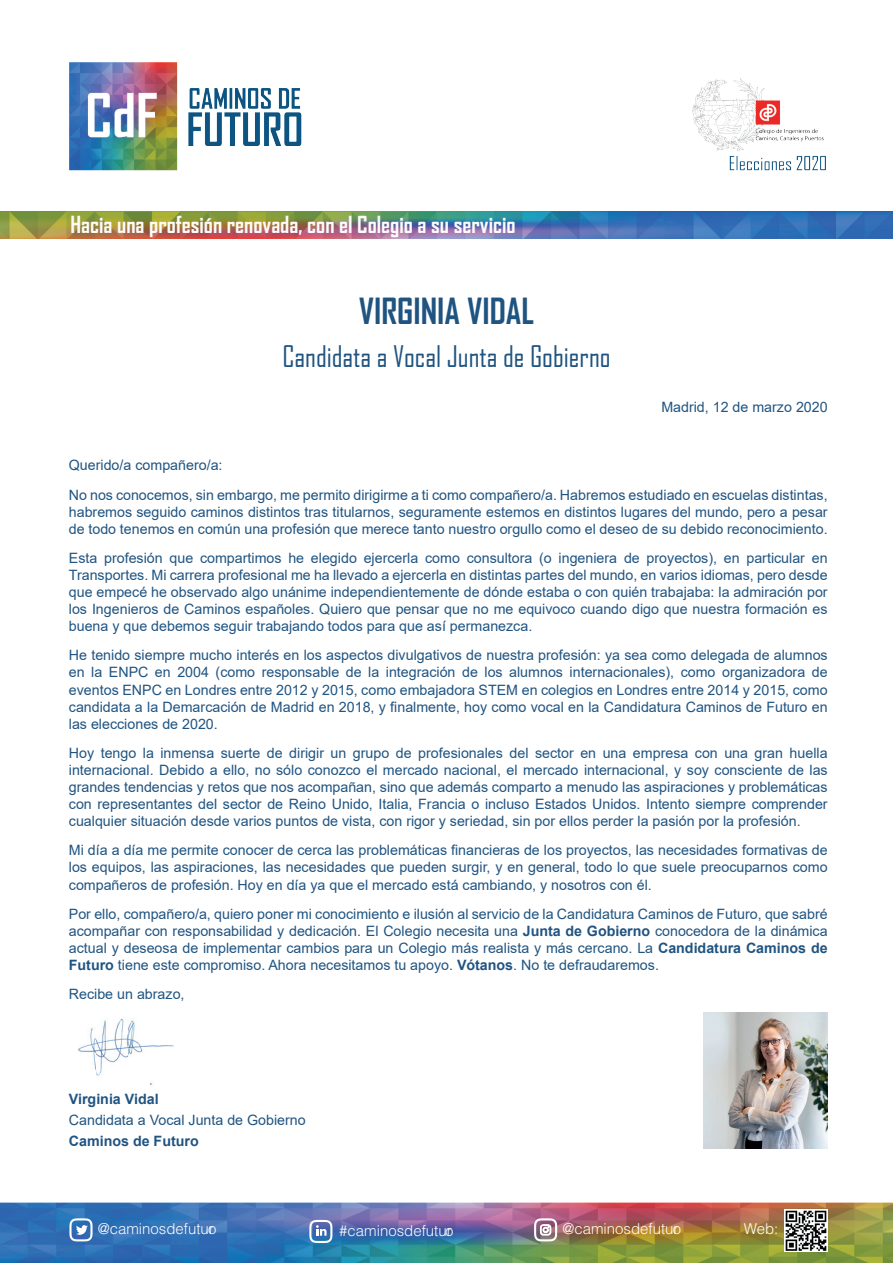
<style>
.page{position:relative;width:893px;height:1263px;background:#fff}
.page>*{position:absolute;margin:0;border:0;box-sizing:border-box;transform-origin:0 0}
.t1{font:700 34.5px "Agency FB";color:#1f5481}
.t2{font:28.5px "Agency FB";color:#1f5481}
.t3{font:700 22.5px "Agency FB";color:#fbfbfa}
.t4{font:300 15px "Helvetica LT Std";color:#fbfbfa}
.t5{font:300 15px "Helvetica LT Std";color:#fff}
.t6{font:14.25px/17.1px "Arial";color:#205481;text-align:justify}
.t7{font:700 14.25px "Arial";color:#205481}
.s1{font-weight:700}
</style>
<div class="page">
<img style="left:0;top:62px;width:893px;height:1201px">
<img style="left:784px;top:1209px;width:43px;height:42px">
<svg style="left:69px;top:1218px;width:24px;height:23px"></svg>
<svg style="left:534px;top:1218px;width:23px;height:23px"></svg>
<svg style="left:309px;top:1220px;width:23px;height:23px"></svg>
<img style="left:703px;top:1012px;width:125px;height:136px">
<img style="left:69px;top:1002px;width:112px;height:88px">
<h3 class="t3" style="left:71px;top:211px;width:447px">Hacia una profesión renovada, con el Colegio a su servicio</h3>
<h1 class="t1" style="left:359px;top:290px;width:177px">VIRGINIA VIDAL</h1>
<h2 class="t2" style="left:282px;top:339px;width:330px">Candidata a Vocal Junta de Gobierno</h2>
<p class="t6" style="left:661px;top:399px;width:168px">Madrid, 12 de marzo 2020</p>
<p class="t6" style="left:69px;top:451px;width:760px;line-height:29.1px">Querido/a compañero/a:<br>No nos conocemos, sin embargo, me permito dirigirme a ti como compañero/a. Habremos estudiado en escuelas distintas,</p>
<p class="t6" style="left:69px;top:503px;width:760px">habremos seguido caminos distintos tras titularnos, seguramente estemos en distintos lugares del mundo, pero a pesar de todo tenemos en común una profesión que merece tanto nuestro orgullo como el deseo de su debido reconocimiento.</p>
<p class="t6" style="left:69px;top:549px;width:760px">Esta profesión que compartimos he elegido ejercerla como consultora (o ingeniera de proyectos), en particular en Transportes. Mi carrera profesional me ha llevado a ejercerla en distintas partes del mundo, en varios idiomas, pero desde que empecé he observado algo unánime independientemente de dónde estaba o con quién trabajaba: la admiración por los Ingenieros de Caminos españoles. Quiero que pensar que no me equivoco cuando digo que nuestra formación es buena y que debemos seguir trabajando todos para que así permanezca.</p>
<p class="t6" style="left:69px;top:647px;width:760px">He tenido siempre mucho interés en los aspectos divulgativos de nuestra profesión: ya sea como delegada de alumnos en la ENPC en 2004 (como responsable de la integración de los alumnos internacionales), como organizadora de eventos ENPC en Londres entre 2012 y 2015, como embajadora STEM en colegios en Londres entre 2014 y 2015, como candidata a la Demarcación de Madrid en 2018, y finalmente, hoy como vocal en la Candidatura Caminos de Futuro en las elecciones de 2020.</p>
<p class="t6" style="left:69px;top:744px;width:760px">Hoy tengo la inmensa suerte de dirigir un grupo de profesionales del sector en una empresa con una gran huella internacional. Debido a ello, no sólo conozco el mercado nacional, el mercado internacional, y soy consciente de las grandes tendencias y retos que nos acompañan, sino que además comparto a menudo las aspiraciones y problemáticas con representantes del sector de Reino Unido, Italia, Francia o incluso Estados Unidos. Intento siempre comprender cualquier situación desde varios puntos de vista, con rigor y seriedad, sin por ellos perder la pasión por la profesión.</p>
<p class="t6" style="left:69px;top:842px;width:760px">Mi día a día me permite conocer de cerca las problemáticas financieras de los proyectos, las necesidades formativas de los equipos, las aspiraciones, las necesidades que pueden surgir, y en general, todo lo que suele preocuparnos como compañeros de profesión. Hoy en día ya que el mercado está cambiando, y nosotros con él.</p>
<p class="t6" style="left:69px;top:905px;width:760px">Por ello, compañero/a, quiero poner mi conocimiento e ilusión al servicio de la Candidatura Caminos de Futuro, que sabré acompañar con responsabilidad y dedicación. El Colegio necesita una <span class="s1">Junta de Gobierno</span> conocedora de la dinámica actual y deseosa de implementar cambios para un Colegio más realista y más cercano. La <span class="s1">Candidatura Caminos de Futuro</span> tiene este compromiso. Ahora necesitamos tu apoyo. <span class="s1">Vótanos</span>. No te defraudaremos.</p>
<p class="t6" style="left:69px;top:985px;width:117px">Recibe un abrazo,</p>
<p class="t7" style="left:69px;top:1089px;width:91px">Virginia Vidal</p>
<p class="t6" style="left:69px;top:1111px;width:238px">Candidata a Vocal Junta de Gobierno</p>
<p class="t7" style="left:69px;top:1131px;width:131px">Caminos de Futuro</p>
<p class="t4" style="left:98px;top:1220px;width:120px">@caminosdefuturo</p>
<p class="t4" style="left:339px;top:1221px;width:116px">#caminosdefuturo</p>
<p class="t4" style="left:562px;top:1220px;width:120px">@caminosdefuturo</p>
<p class="t5" style="left:744px;top:1219px;width:36px">Web:</p>
</div>
